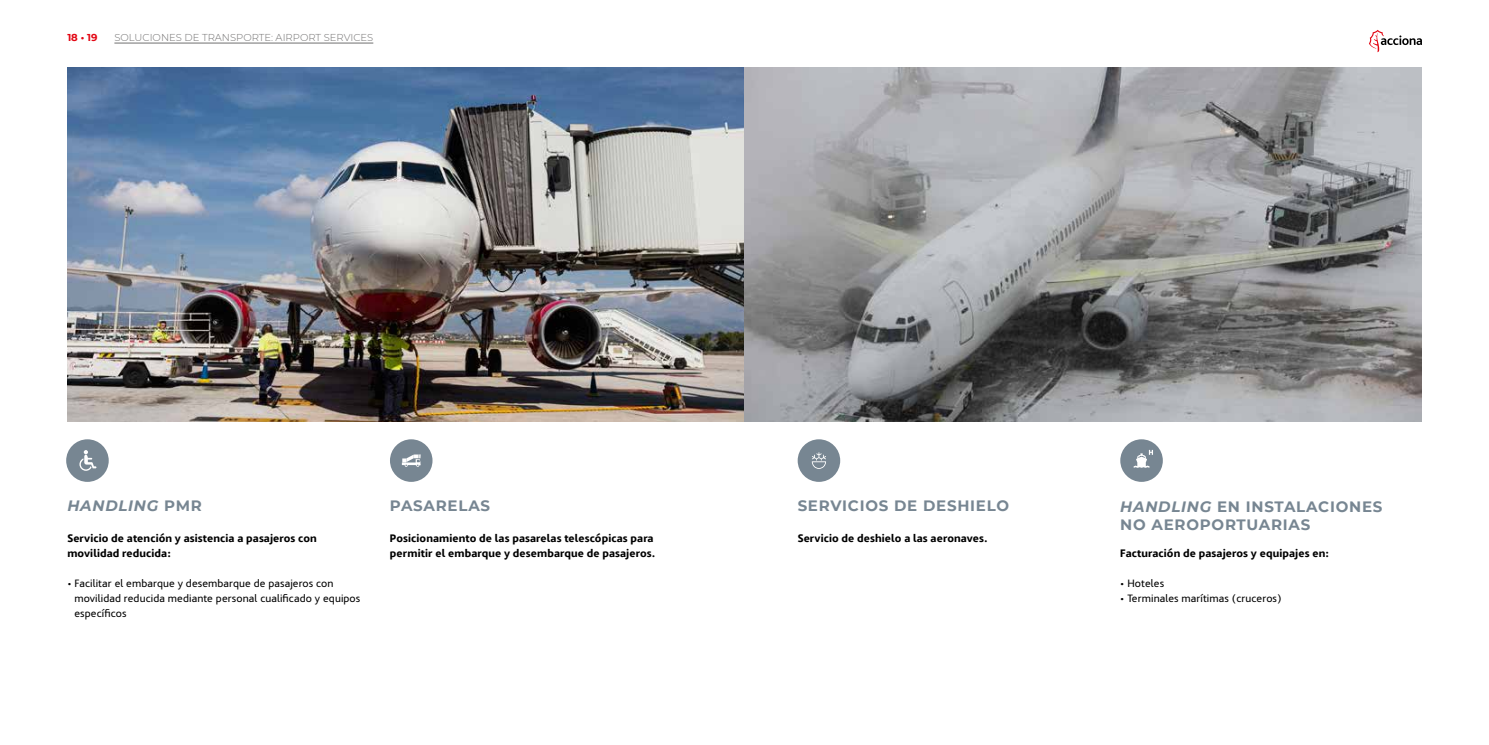
<style>
.page{position:relative;width:1489px;height:745px;background:#fff}
.page>*{position:absolute;margin:0;border:0;box-sizing:border-box;transform-origin:0 0}
.t1{font:700 15px "Montserrat";letter-spacing:.05em;color:#778692}
.t2{font:italic 700 15px "Montserrat";letter-spacing:.05em;color:#778692}
.t3{font:700 11.25px/15px "Acciona";letter-spacing:.01em;color:#000}
.t4{font:11.25px/15px "Acciona";letter-spacing:.01em;color:#000}
.t5{font:300 10px "Montserrat";color:#706f6f}
.t6{font:700 10px "Montserrat";color:#e30613}
.s1{font-style:normal}
.s2{font-style:italic}
</style>
<div class="page">
<hr style="left:114px;top:43px;width:259px;height:1px;background:#706f6f">
<svg style="left:1369px;top:30px;width:52px;height:22px"></svg>
<img style="left:67px;top:68px;width:1354px;height:353px">
<div style="left:66px;top:439px;width:43px;height:42px;background:#778692;border-radius:50%"></div>
<svg style="left:79px;top:450px;width:17px;height:20px"></svg>
<div style="left:390px;top:439px;width:42px;height:42px;background:#778692;border-radius:50%"></div>
<svg style="left:402px;top:454px;width:18px;height:12px"></svg>
<div style="left:797px;top:439px;width:43px;height:42px;background:#778692;border-radius:50%"></div>
<svg style="left:811px;top:452px;width:15px;height:16px"></svg>
<div style="left:1120px;top:439px;width:42px;height:42px;background:#778692;border-radius:50%"></div>
<svg style="left:1133px;top:449px;width:19px;height:18px"></svg>
<p class="t6" style="left:67px;top:30px;width:32px">18 • 19</p>
<p class="t5" style="left:114px;top:30px;width:260px">SOLUCIONES DE TRANSPORTE: AIRPORT SERVICES</p>
<h1 class="t2" style="left:67px;top:495px;width:136px">HANDLING <span class="s1">PMR</span></h1>
<h1 class="t1" style="left:390px;top:495px;width:24px">PASARELAS</h1>
<h1 class="t1" style="left:797px;top:495px;width:22px">SERVICIOS</h1>
<h1 class="t1" style="left:894px;top:495px;width:41px">DE DES</h1>
<h1 class="t1" style="left:957px;top:495px;width:24px">HIELO</h1>
<h1 class="t1" style="left:1120px;top:496px;width:156px"><span class="s2">HANDLING</span> EN I NSTALACIO</h1>
<h1 class="t1" style="left:1348px;top:496px;width:24px">NES</h1>
<h1 class="t1" style="left:1120px;top:514px;width:44px">NO AEROPORTUARIAS</h1>
<p class="t3" style="left:67px;top:529px;width:251px">Servicio de atención y asistencia a pasajeros con movilidad reducida:</p>
<p class="t4" style="left:74px;top:574px;width:287px;text-indent:-7px">• Facilitar el embarque y desembarque de pasajeros con movilidad reducida mediante personal cualificado y equipos específicos</p>
<p class="t3" style="left:390px;top:529px;width:265px">Posicionamiento de las pasarelas telescópicas para</p>
<p class="t3" style="left:797px;top:529px;width:192px">Servicio de deshielo a las aeronaves.</p>
<p class="t3" style="left:390px;top:544px;width:267px">permitir el embarque y desembarque de pasajeros.</p>
<p class="t3" style="left:1120px;top:544px;width:210px">Facturación de pasajeros y equipajes en:</p>
<p class="t4" style="left:1120px;top:574px;width:45px">• Hoteles</p>
<p class="t4" style="left:1120px;top:589px;width:163px">• Terminales marítimas (cruceros)</p>
</div>
